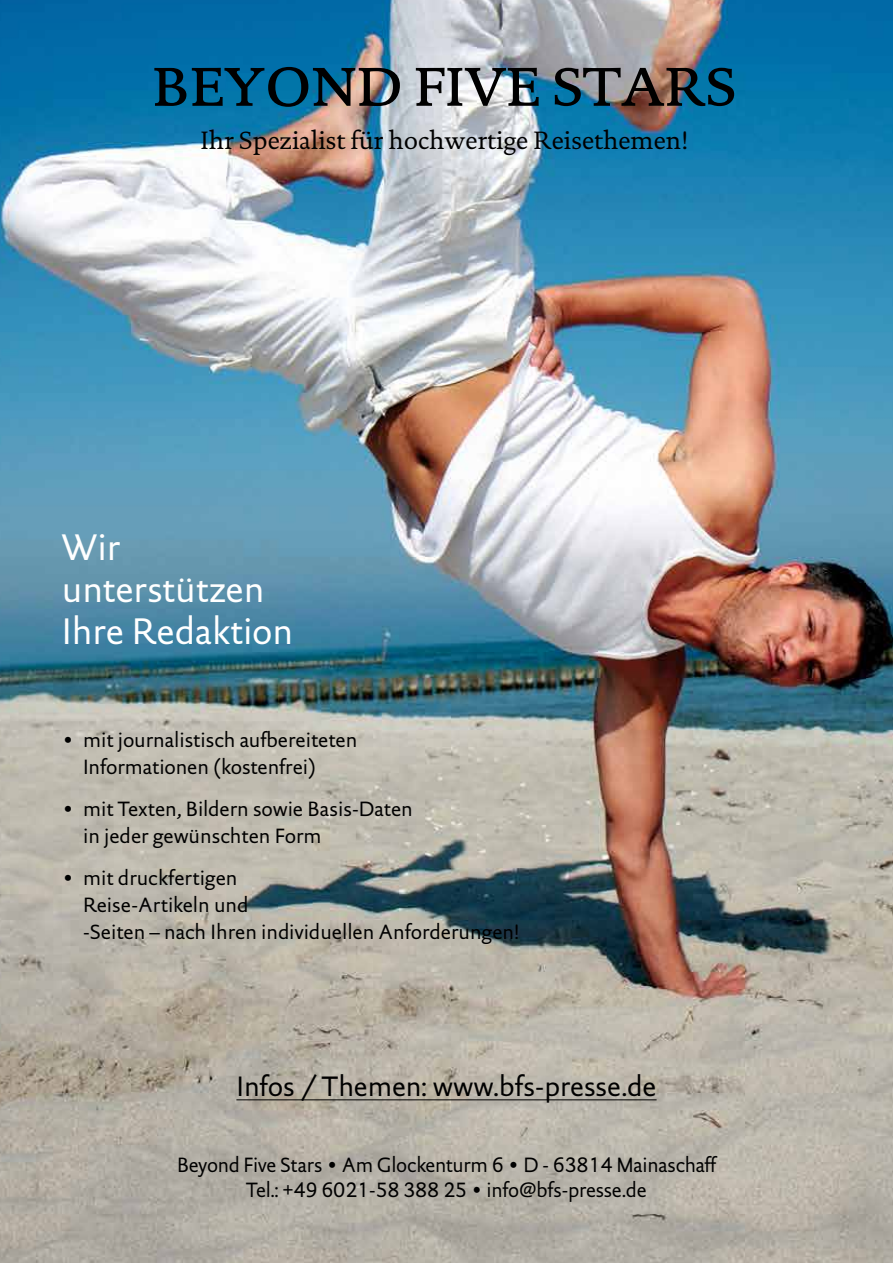
<style>
.page{position:relative;width:893px;height:1263px;background:#fff}
.page>*{position:absolute;margin:0;border:0;box-sizing:border-box;transform-origin:0 0}
.t1{font:500 55.5px "DTL Documenta T Caps";color:#000}
.t2{font:37.5px/42px "DTL Documenta Sans T";color:#fff}
.t3{font:28.5px "DTL Documenta Sans T";color:#000}
.t4{font:25.5px "DTL Documenta T";color:#000}
.t5{font:21px/27px "DTL Documenta Sans T";letter-spacing:-.005em;color:#000}
</style>
<div class="page">
<img style="left:0;top:0;width:893px;height:1263px">
<hr style="left:236px;top:1099px;width:421px;height:1px;background:#000">
<h1 class="t1" style="left:153px;top:54px;width:585px">BEYOND FIVE STARS</h1>
<p class="t4" style="left:201px;top:125px;width:490px">Ihr Spezialist für hochwertige Reisethemen!</p>
<h2 class="t2" style="left:62px;top:526px;width:233px">Wir unterstützen<br>Ihre Redaktion</h2>
<p class="t5" style="left:83px;top:726px;width:276px;text-indent:-21px">• mit journalistisch aufbereiteten<br>Informationen (kostenfrei)</p>
<p class="t5" style="left:83px;top:795px;width:331px;text-indent:-21px">• mit Texten, Bildern sowie Basis-Daten in jeder gewünschten Form</p>
<p class="t5" style="left:83px;top:864px;width:438px;text-indent:-21px">• mit druckfertigen<br>Reise-Artikeln und<br>-Seiten – nach Ihren individuellen Anforderungen!</p>
<h3 class="t3" style="left:236px;top:1069px;width:422px">Infos / Themen: www.bfs-presse.de</h3>
<p class="t5" style="left:177px;top:1152px;width:540px;line-height:25.2px;text-align:center">Beyond Five Stars • Am Glockenturm 6 • D - 63814 Mainaschaff<br>Tel.: +49 6021-58 388 25 • info@bfs-presse.de</p>
</div>
